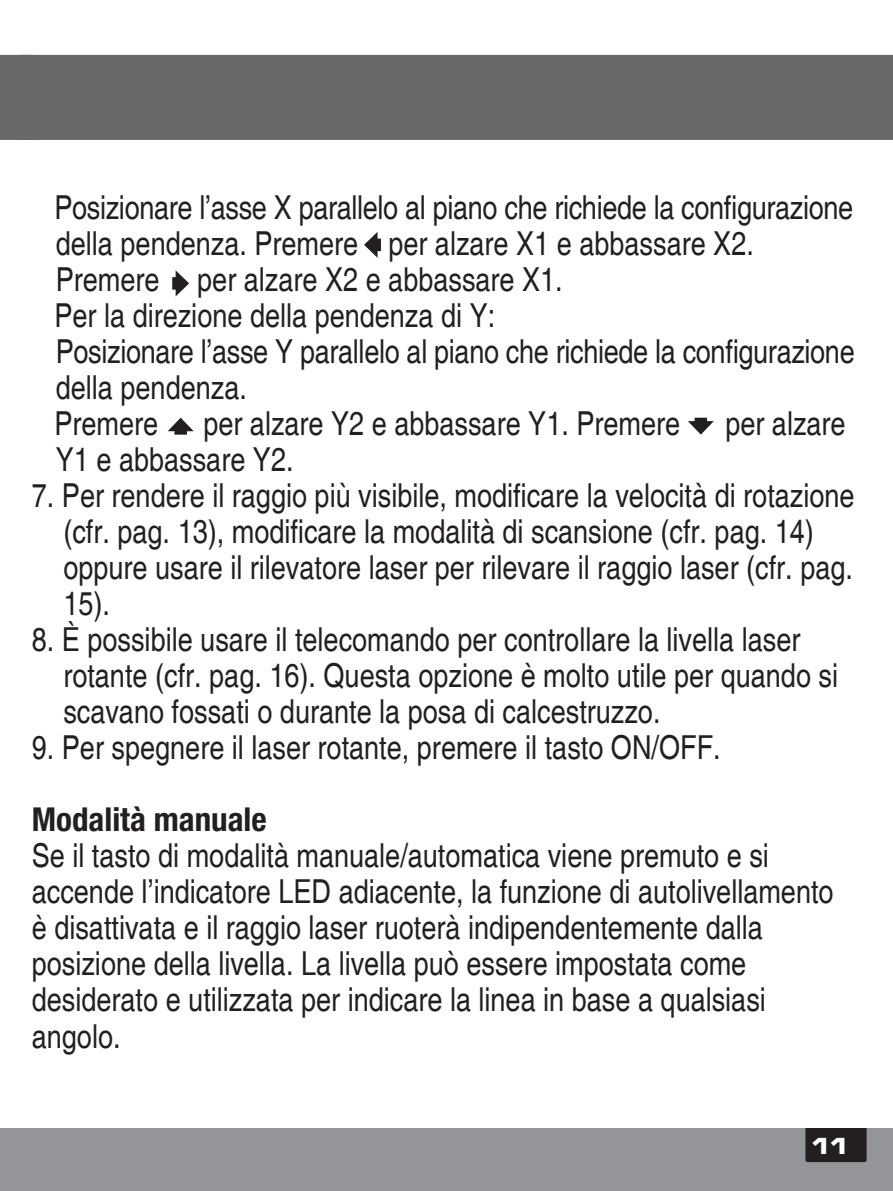
<style>
.page{position:relative;width:893px;height:1191px;background:#fff}
.page>*{position:absolute;margin:0;border:0;box-sizing:border-box;transform-origin:0 0}
.t1{font:condensed 33px/36px "Helvetica";color:#231f20}
.t2{font:700 condensed 33px "Helvetica Neue";color:#231f20}
.t3{font:24px "Microgramma D Bold Exte";color:#fff}
</style>
<div class="page">
<div style="left:0;top:1128px;width:893px;height:63px;background:#939598"></div>
<div style="left:805px;top:1128px;width:62px;height:34px;background:#231f20"></div>
<svg style="left:0;top:55px;width:9px;height:85px"></svg>
<div style="left:9px;top:55px;width:884px;height:85px;background:#69696c"></div>
<svg style="left:364px;top:232px;width:17px;height:26px"></svg>
<svg style="left:172px;top:270px;width:17px;height:26px"></svg>
<svg style="left:168px;top:418px;width:26px;height:16px"></svg>
<svg style="left:688px;top:418px;width:26px;height:16px"></svg>
<p class="t1" style="left:54px;top:190px;width:802px">Posizionare l’asse X parallelo al piano che richiede la configurazione della pendenza. Premere per alzare X1 e abbassare X2.<br>Premere per alzare X2 e abbassare X1.<br>Per la direzione della pendenza di Y:<br>Posizionare l’asse Y parallelo al piano che richiede la configurazione della pendenza.<br>Premere</p>
<p class="t1" style="left:203px;top:406px;width:478px">per alzare Y2 e abbassare Y1. Premere</p>
<p class="t1" style="left:725px;top:406px;width:122px">per alzare</p>
<p class="t1" style="left:56px;top:442px;width:239px">Y1 e abbassare Y2.</p>
<p class="t1" style="left:63px;top:478px;width:793px;text-indent:-31px">7. Per rendere il raggio più visibile, modificare la velocità di rotazione (cfr. pag. 13), modificare la modalità di scansione (cfr. pag. 14) oppure usare il rilevatore laser per rilevare il raggio laser (cfr. pag.<br>15).</p>
<p class="t1" style="left:63px;top:622px;width:776px;text-indent:-32px">8. È possibile usare il telecomando per controllare la livella laser rotante (cfr. pag. 16). Questa opzione è molto utile per quando si scavano fossati o durante la posa di calcestruzzo.</p>
<p class="t1" style="left:32px;top:730px;width:690px">9. Per spegnere il laser rotante, premere il tasto ON/OFF.</p>
<p class="t2" style="left:32px;top:799px;width:236px">Modalità manuale</p>
<p class="t1" style="left:32px;top:838px;width:803px">Se il tasto di modalità manuale/automatica viene premuto e si accende l’indicatore LED adiacente, la funzione di autolivellamento è disattivata e il raggio laser ruoterà indipendentemente dalla posizione della livella. La livella può essere impostata come desiderato e utilizzata per indicare la linea in base a qualsiasi angolo.</p>
<p class="t3" style="left:810px;top:1129px;width:42px">11</p>
</div>
